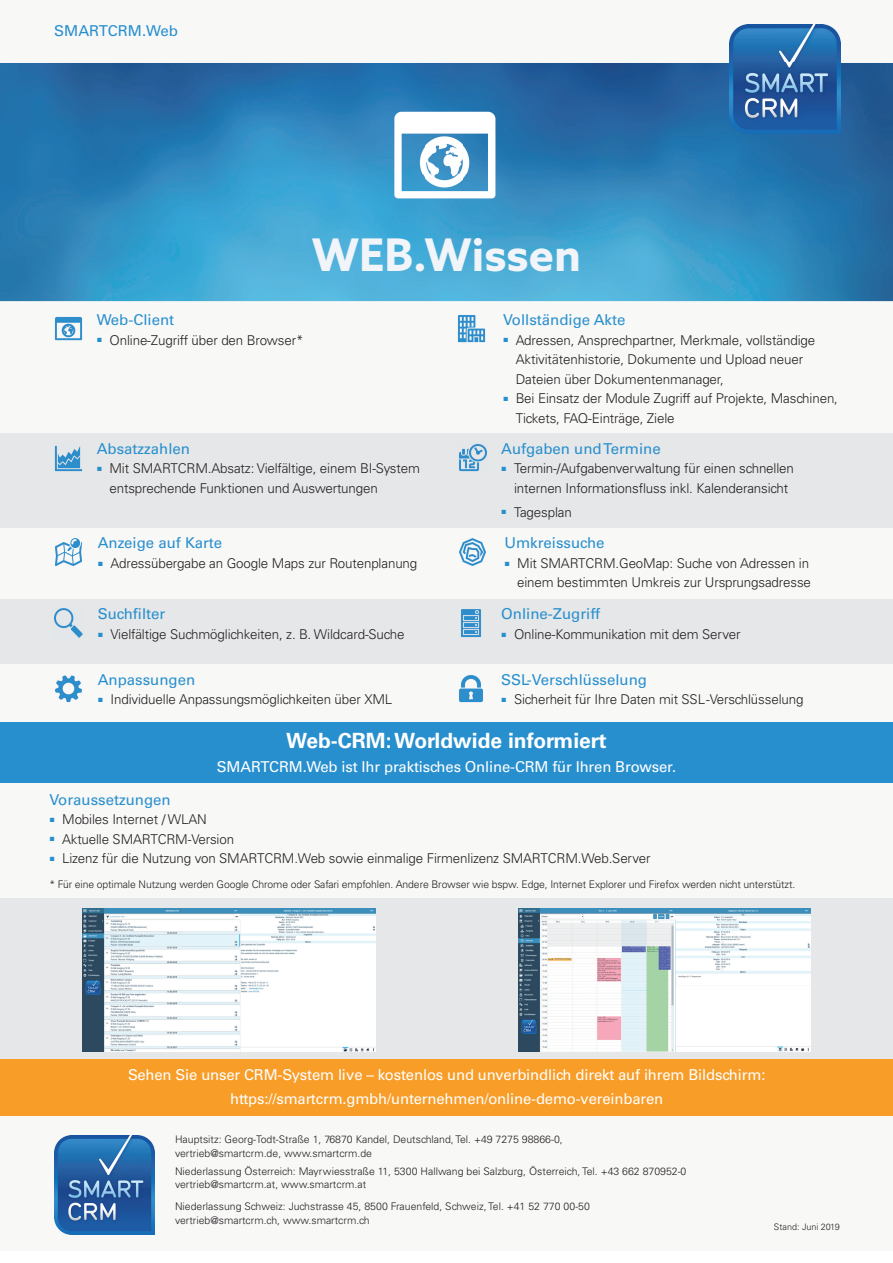
<style>
.page{position:relative;width:893px;height:1263px;background:#fff}
.page>*{position:absolute;margin:0;border:0;box-sizing:border-box;transform-origin:0 0}
.t1{font:700 45px "Azo Sans";color:#f1f4f8}
.t2{font:700 21px "Univers LTCE";color:#fff}
.t3{font:15px/23.7px "Univers LTCE";letter-spacing:-.01em;color:#fff;text-align:center}
.t4{font:15px "Univers LTCE";color:#288fce}
.t5{font:300 13.5px/19.5px "Univers LTCE";letter-spacing:-.01em;color:#231f20}
.t6{font:300 10.5px/13.5px "Univers LTCE";color:#231f20}
.t7{font:300 9px "Univers LTCE";color:#231f20}
</style>
<div class="page">
<div style="left:0;top:0;width:893px;height:1250px;background:#f8f8f7"></div>
<div style="left:0;top:722px;width:893px;height:60px;background:#288fce"></div>
<div style="left:0;top:898px;width:893px;height:218px;background:#e5e7e8"></div>
<img style="left:0;top:63px;width:893px;height:238px">
<img style="left:388px;top:98px;width:114px;height:114px">
<img style="left:730px;top:24px;width:110px;height:109px">
<div style="left:0;top:433px;width:893px;height:94px;background:#e5e7e8"></div>
<img style="left:54px;top:1135px;width:100px;height:99px">
<img style="left:54px;top:316px;width:29px;height:25px">
<img style="left:457px;top:315px;width:29px;height:28px">
<div style="left:0;top:600px;width:893px;height:64px;background:#e5e7e8"></div>
<img style="left:54px;top:445px;width:29px;height:27px">
<img style="left:459px;top:444px;width:28px;height:28px">
<img style="left:461px;top:609px;width:20px;height:28px">
<img style="left:54px;top:608px;width:29px;height:30px">
<img style="left:55px;top:675px;width:27px;height:28px">
<img style="left:459px;top:675px;width:24px;height:28px">
<img style="left:83px;top:909px;width:292px;height:142px">
<img style="left:519px;top:909px;width:292px;height:142px">
<img style="left:55px;top:538px;width:27px;height:28px">
<div style="left:0;top:1060px;width:893px;height:56px;background:#f89d28"></div>
<img style="left:459px;top:538px;width:27px;height:28px">
<p class="t4" style="left:54px;top:22px;width:125px">SMARTCRM.Web</p>
<h1 class="t1" style="left:312px;top:225px;width:271px">WEB.Wissen</h1>
<p class="t4" style="left:97px;top:311px;width:79px">Web-Client</p>
<p class="t5" style="left:97px;top:330px;width:208px"><sup>■</sup> Online-Zugriff über den Browser*</p>
<p class="t4" style="left:503px;top:311px;width:124px">Vollständige Akte</p>
<p class="t5" style="left:516px;top:330px;width:301px;text-indent:-13px"><sup>■</sup> Adressen, Ansprechpartner, Merkmale, vollständige<br>Aktivitätenhistorie, Dokumente und Upload neuer<br>Dateien über Dokumentenmanager,</p>
<p class="t5" style="left:516px;top:389px;width:324px;text-indent:-13px"><sup>■</sup> Bei Einsatz der Module Zugriff auf Projekte, Maschinen,<br>Tickets, FAQ-Einträge, Ziele</p>
<p class="t4" style="left:97px;top:440px;width:95px">Absatzzahlen</p>
<p class="t5" style="left:109px;top:459px;width:312px;text-indent:-13px"><sup>■</sup> Mit SMARTCRM.Absatz: Vielfältige, einem BI-System entsprechende Funktionen und Auswertungen</p>
<p class="t4" style="left:98px;top:534px;width:126px">Anzeige auf Karte</p>
<p class="t5" style="left:98px;top:553px;width:321px"><sup>■</sup> Adressübergabe an Google Maps zur Routenplanung</p>
<p class="t4" style="left:98px;top:605px;width:69px">Suchfilter</p>
<p class="t5" style="left:98px;top:625px;width:308px"><sup>■</sup> Vielfältige Suchmöglichkeiten, z. B. Wildcard-Suche</p>
<p class="t4" style="left:98px;top:671px;width:99px">Anpassungen</p>
<p class="t5" style="left:98px;top:690px;width:296px"><sup>■</sup> Individuelle Anpassungsmöglichkeiten über XML</p>
<p class="t4" style="left:501px;top:440px;width:161px">Aufgaben und Termine</p>
<p class="t5" style="left:501px;top:459px;width:294px;text-align:center"><sup>■</sup> Termin-/Aufgabenverwaltung für einen schnellen internen Informationsfluss inkl. Kalenderansicht</p>
<p class="t5" style="left:501px;top:502px;width:72px"><sup>■</sup> Tagesplan</p>
<p class="t4" style="left:504px;top:534px;width:102px">Umkreissuche</p>
<p class="t5" style="left:504px;top:553px;width:308px;text-align:right"><sup>■</sup> Mit SMARTCRM.GeoMap: Suche von Adressen in einem bestimmten Umkreis zur Ursprungsadresse</p>
<p class="t4" style="left:501px;top:605px;width:100px">Online-Zugriff</p>
<p class="t5" style="left:501px;top:625px;width:241px"><sup>■</sup> Online-Kommunikation mit dem Server</p>
<p class="t4" style="left:501px;top:671px;width:147px">SSL-Verschlüsselung</p>
<p class="t5" style="left:501px;top:690px;width:304px"><sup>■</sup> Sicherheit für Ihre Daten mit SSL-Verschlüsselung</p>
<h2 class="t2" style="left:286px;top:728px;width:322px">Web-CRM: Worldwide informiert</h2>
<p class="t3" style="left:217px;top:755px;width:461px">SMARTCRM.Web ist Ihr praktisches Online-CRM für Ihren Browser.</p>
<p class="t4" style="left:49px;top:791px;width:123px">Voraussetzungen</p>
<p class="t5" style="left:49px;top:810px;width:159px"><sup>■</sup> Mobiles Internet / WLAN</p>
<p class="t5" style="left:49px;top:829px;width:186px"><sup>■</sup> Aktuelle SMARTCRM-Version</p>
<p class="t5" style="left:49px;top:849px;width:603px"><sup>■</sup> Lizenz für die Nutzung von SMARTCRM.Web sowie einmalige Firmenlizenz SMARTCRM.Web.Server</p>
<p class="t6" style="left:49px;top:877px;width:747px">* Für eine optimale Nutzung werden Google Chrome oder Safari empfohlen. Andere Browser wie bspw. Edge, Internet Explorer und Firefox werden nicht unterstützt.</p>
<p class="t3" style="left:128px;top:1064px;width:639px">Sehen Sie unser CRM-System live – kostenlos und unverbindlich direkt auf ihrem Bildschirm: https://smartcrm.gmbh/unternehmen/online-demo-vereinbaren</p>
<p class="t6" style="left:175px;top:1133px;width:389px">Hauptsitz: Georg-Todt-Straße 1, 76870 Kandel, Deutschland, Tel. +49 7275 98866-0, vertrieb@smartcrm.de, www.smartcrm.de</p>
<p class="t6" style="left:175px;top:1164px;width:513px">Niederlassung Österreich: Mayrwiesstraße 11, 5300 Hallwang bei Salzburg, Österreich, Tel. +43 662 870952-0 vertrieb@smartcrm.at, www.smartcrm.at</p>
<p class="t6" style="left:175px;top:1200px;width:416px">Niederlassung Schweiz: Juchstrasse 45, 8500 Frauenfeld, Schweiz, Tel. +41 52 770 00-50 vertrieb@smartcrm.ch, www.smartcrm.ch</p>
<p class="t7" style="left:774px;top:1221px;width:67px">Stand: Juni 2019</p>
</div>
